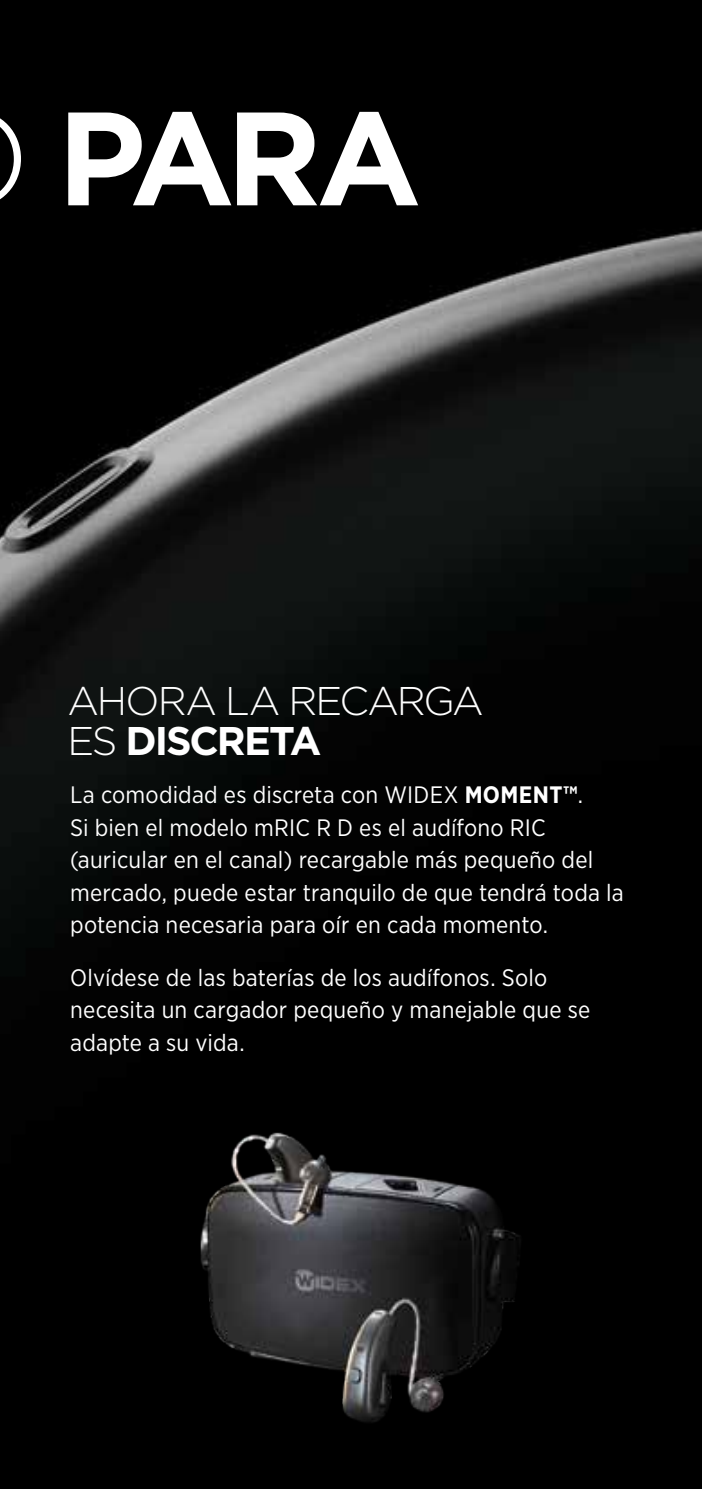
<style>
.page{position:relative;width:702px;height:1489px;background:#fff}
.page>*{position:absolute;margin:0;border:0;box-sizing:border-box;transform-origin:0 0}
.t1{font:700 132.5px "Gotham";color:#fff}
.t2{font:300 40px/40px "Gotham";letter-spacing:-.05em;color:#fff}
.t3{font:23.75px/32.5px "Gotham Narrow";letter-spacing:.01em;color:#fff}
.s1{font-weight:700}
</style>
<div class="page">
<img style="left:0;top:0;width:702px;height:1488px">
<img style="left:0;top:1067px;width:662px;height:421px">
<h1 class="t1" style="left:57px;top:70px;width:365px">PARA</h1>
<h2 class="t2" style="left:67px;top:679px;width:418px">AHORA LA RECARGA<br>ES <span class="s1">DISCRETA</span></h2>
<p class="t3" style="left:70px;top:778px;width:555px">La comodidad es discreta con WIDEX <span class="s1">MOMENT™</span>.<br>Si bien el modelo mRIC R D es el audífono RIC (auricular en el canal) recargable más pequeño del mercado, puede estar tranquilo de que tendrá toda la potencia necesaria para oír en cada momento.</p>
<p class="t3" style="left:70px;top:960px;width:521px">Olvídese de las baterías de los audífonos. Solo necesita un cargador pequeño y manejable que se adapte a su vida.</p>
</div>
